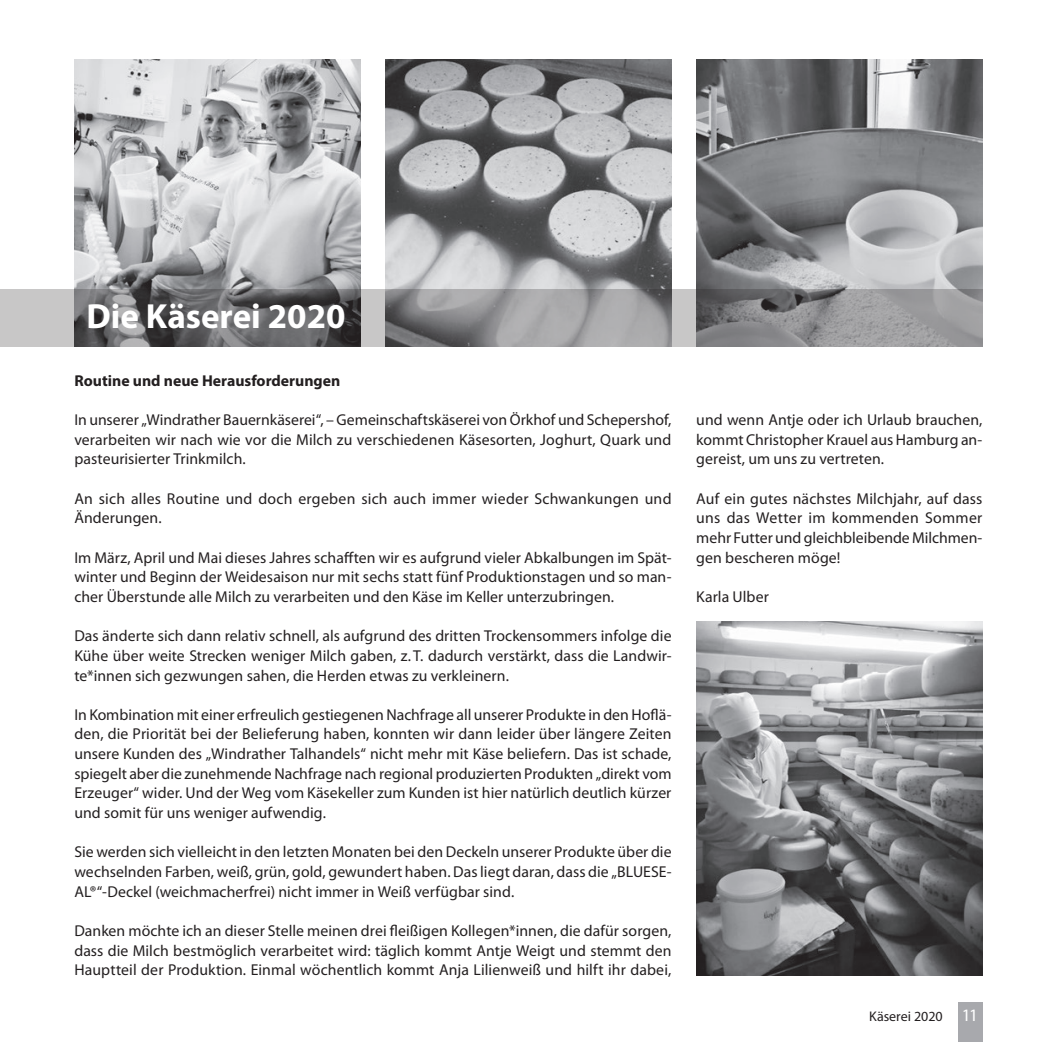
<style>
.page{position:relative;width:1042px;height:1042px;background:#fff}
.page>*{position:absolute;margin:0;border:0;box-sizing:border-box;transform-origin:0 0}
.t1{font:700 35px "Myriad Pro";color:#fff}
.t2{font:15.75px/19.6px "Myriad Pro";letter-spacing:.005em;color:#231f20;text-align:justify}
.t3{font:700 15.75px "Myriad Pro";color:#231f20}
.t4{font:14px "Myriad Pro";color:#231f20}
.s1{font-size:17.5px;color:#fff}
</style>
<div class="page">
<img style="left:696px;top:621px;width:286px;height:354px">
<img style="left:74px;top:59px;width:286px;height:230px">
<img style="left:385px;top:60px;width:286px;height:229px">
<img style="left:696px;top:60px;width:286px;height:229px">
<svg style="left:0;top:289px;width:982px;height:57px;background:#89888a"></svg>
<div style="left:957px;top:1002px;width:25px;height:40px;background:#a8a9ad"></div>
<h1 class="t1" style="left:86px;top:293px;width:261px">Die Käserei 2020</h1>
<p class="t3" style="left:74px;top:370px;width:267px">Routine und neue Herausforderungen</p>
<p class="t2" style="left:74px;top:410px;width:598px">In unserer „Windrather Bauernkäserei“, – Gemeinschaftskäserei von Örkhof und Schepershof, verarbeiten wir nach wie vor die Milch zu verschiedenen Käsesorten, Joghurt, Quark und pasteurisierter Trinkmilch.</p>
<p class="t2" style="left:74px;top:489px;width:598px">An sich alles Routine und doch ergeben sich auch immer wieder Schwankungen und<br>Änderungen.</p>
<p class="t2" style="left:74px;top:548px;width:598px">Im März, April und Mai dieses Jahres schafften wir es aufgrund vieler Abkalbungen im Spät&shy;winter und Beginn der Weidesaison nur mit sechs statt fünf Produktionstagen und so man&shy;cher Überstunde alle Milch zu verarbeiten und den Käse im Keller unterzubringen.</p>
<p class="t2" style="left:74px;top:626px;width:598px">Das änderte sich dann relativ schnell, als aufgrund des dritten Trockensommers infolge die Kühe über weite Strecken weniger Milch gaben, z. T. dadurch verstärkt, dass die Landwir&shy;te*innen sich gezwungen sahen, die Herden etwas zu verkleinern.</p>
<p class="t2" style="left:74px;top:705px;width:599px">In Kombination mit einer erfreulich gestiegenen Nachfrage all unserer Produkte in den Hoflä&shy;den, die Priorität bei der Belieferung haben, konnten wir dann leider über längere Zeiten unsere Kunden des „Windrather Talhandels“ nicht mehr mit Käse beliefern. Das ist schade, spiegelt aber die zunehmende Nachfrage nach regional produzierten Produkten „direkt vom Erzeuger“ wider. Und der Weg vom Käsekeller zum Kunden ist hier natürlich deutlich kürzer und somit für uns weniger aufwendig.</p>
<p class="t2" style="left:74px;top:842px;width:599px">Sie werden sich vielleicht in den letzten Monaten bei den Deckeln unserer Produkte über die wechselnden Farben, weiß, grün, gold, gewundert haben. Das liegt daran, dass die „BLUESE-AL®“-Deckel (weichmacherfrei) nicht immer in Weiß verfügbar sind.</p>
<p class="t2" style="left:74px;top:921px;width:598px">Danken möchte ich an dieser Stelle meinen drei fleißigen Kollegen*innen, die dafür sorgen, dass die Milch bestmöglich verarbeitet wird: täglich kommt Antje Weigt und stemmt den Hauptteil der Produktion. Einmal wöchentlich kommt Anja Lilienweiß und hilft ihr dabei,</p>
<p class="t2" style="left:696px;top:410px;width:288px">und wenn Antje oder ich Urlaub brauchen, kommt Christopher Krauel aus Hamburg an&shy;gereist, um uns zu vertreten.</p>
<p class="t2" style="left:696px;top:489px;width:288px">Auf ein gutes nächstes Milchjahr, auf dass uns das Wetter im kommenden Sommer mehr Futter und gleichbleibende Milchmen&shy;gen bescheren möge!</p>
<p class="t2" style="left:696px;top:587px;width:74px">Karla Ulber</p>
<p class="t4" style="left:869px;top:1009px;width:110px">Käserei 2020 <span class="s1">11</span></p>
</div>
